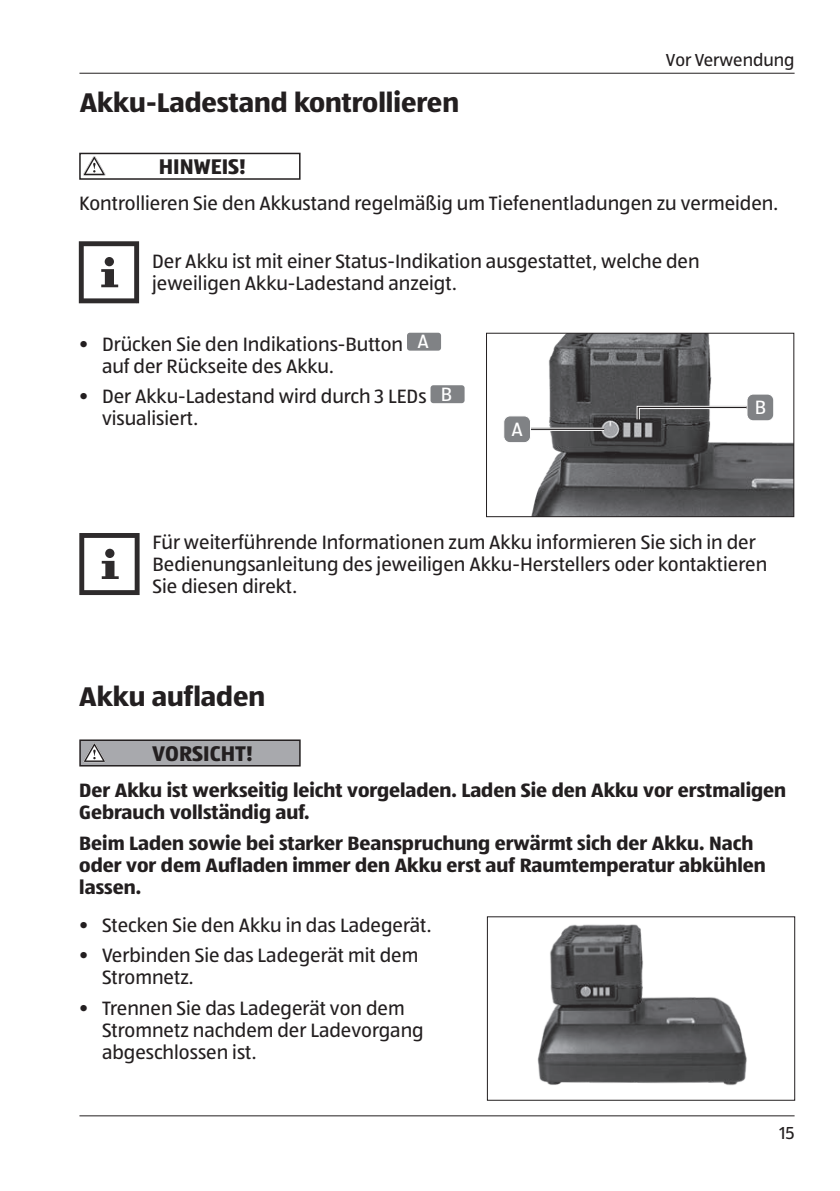
<style>
.page{position:relative;width:840px;height:1191px;background:#fff}
.page>*{position:absolute;margin:0;border:0;box-sizing:border-box;transform-origin:0 0}
.t1{font:700 28px "ALDISUEDOT";color:#231f20}
.t2{font:700 22px "ALDISUEDOT";color:#231f20}
.t3{font:20px/22px "ALDISUEDOT";color:#231f20}
.t4{font:700 20px/22px "ALDISUEDOT";color:#231f20}
.t5{font:20px "ALDISUEDOT";color:#fff}
.t6{font:18px "ALDISUEDOT";color:#231f20}
.s1{color:#fff}
</style>
<div class="page">
<hr style="left:79px;top:1115px;width:715px;height:1px;background:#231f20">
<hr style="left:79px;top:73px;width:715px;height:1px;background:#231f20">
<svg style="left:79px;top:241px;width:60px;height:62px"></svg>
<div style="left:79px;top:153px;width:221px;height:27px;border:2px solid #231f20"></div>
<svg style="left:83px;top:156px;width:22px;height:20px"></svg>
<div style="left:407px;top:333px;width:34px;height:18px;background:#808285;border-radius:3px"></div>
<div style="left:430px;top:385px;width:34px;height:18px;background:#808285;border-radius:3px"></div>
<img style="left:529px;top:335px;width:262px;height:180px">
<div style="left:485px;top:333px;width:308px;height:184px;border:1px solid #231f20"></div>
<svg style="left:79px;top:533px;width:60px;height:62px"></svg>
<hr style="left:524px;top:428px;width:79px;height:3px;background:#231f20">
<hr style="left:524px;top:430px;width:79px;height:1px;background:#fff">
<hr style="left:524px;top:428px;width:79px;height:1px;background:#fff">
<div style="left:503px;top:416px;width:27px;height:26px;background:#808285;border-radius:6px"></div>
<div style="left:503px;top:415px;width:27px;height:28px;border:1px solid #fff;border-radius:6px"></div>
<div style="left:746px;top:394px;width:27px;height:27px;background:#808285;border-radius:6px"></div>
<div style="left:746px;top:394px;width:27px;height:27px;border:1px solid #fff;border-radius:6px"></div>
<svg style="left:634px;top:404px;width:115px;height:18px"></svg>
<div style="left:80px;top:740px;width:220px;height:25px;background:#a8a9ad"></div>
<div style="left:79px;top:739px;width:221px;height:27px;border:2px solid #231f20"></div>
<svg style="left:83px;top:743px;width:22px;height:19px"></svg>
<img style="left:537px;top:924px;width:210px;height:162px">
<h1 class="t1" style="left:80px;top:83px;width:380px">Akku-Ladestand kontrollieren</h1>
<p class="t6" style="left:665px;top:49px;width:130px">Vor Verwendung</p>
<p class="t2" style="left:159px;top:151px;width:89px">HINWEIS!</p>
<p class="t3" style="left:79px;top:192px;width:700px">Kontrollieren Sie den Akkustand regelmäßig um Tiefenentladungen zu vermeiden.</p>
<p class="t3" style="left:152px;top:249px;width:549px">Der Akku ist mit einer Status-Indikation ausgestattet, welche den jeweiligen Akku-Ladestand anzeigt.</p>
<p class="t3" style="left:102px;top:332px;width:328px;text-indent:-23px">• Drücken Sie den Indikations-Button <span class="s1">A </span>auf der Rückseite des Akku.</p>
<p class="t3" style="left:102px;top:385px;width:351px;text-indent:-23px">• Der Akku-Ladestand wird durch 3 LEDs <span class="s1">B </span>visualisiert.</p>
<p class="t5" style="left:511px;top:416px;width:13px">A</p>
<p class="t5" style="left:754px;top:394px;width:13px">B</p>
<p class="t3" style="left:152px;top:531px;width:616px">Für weiterführende Informationen zum Akku informieren Sie sich in der<br>Bedienungsanleitung des jeweiligen Akku-Herstellers oder kontaktieren<br>Sie diesen direkt.</p>
<h1 class="t1" style="left:79px;top:677px;width:187px">Akku aufladen</h1>
<p class="t2" style="left:152px;top:738px;width:102px">VORSICHT!</p>
<p class="t4" style="left:79px;top:778px;width:707px">Der Akku ist werkseitig leicht vorgeladen. Laden Sie den Akku vor erstmaligen<br>Gebrauch vollständig auf.</p>
<p class="t4" style="left:79px;top:831px;width:687px">Beim Laden sowie bei starker Beanspruchung erwärmt sich der Akku. Nach oder vor dem Aufladen immer den Akku erst auf Raumtemperatur abkühlen lassen.</p>
<p class="t3" style="left:79px;top:913px;width:353px">• Stecken Sie den Akku in das Ladegerät.</p>
<p class="t3" style="left:102px;top:944px;width:318px;text-indent:-23px">• Verbinden Sie das Ladegerät mit dem<br>Stromnetz.</p>
<p class="t3" style="left:102px;top:996px;width:323px;text-indent:-23px">• Trennen Sie das Ladegerät von dem<br>Stromnetz nachdem der Ladevorgang abgeschlossen ist.</p>
<p class="t6" style="left:779px;top:1120px;width:17px">15</p>
</div>
